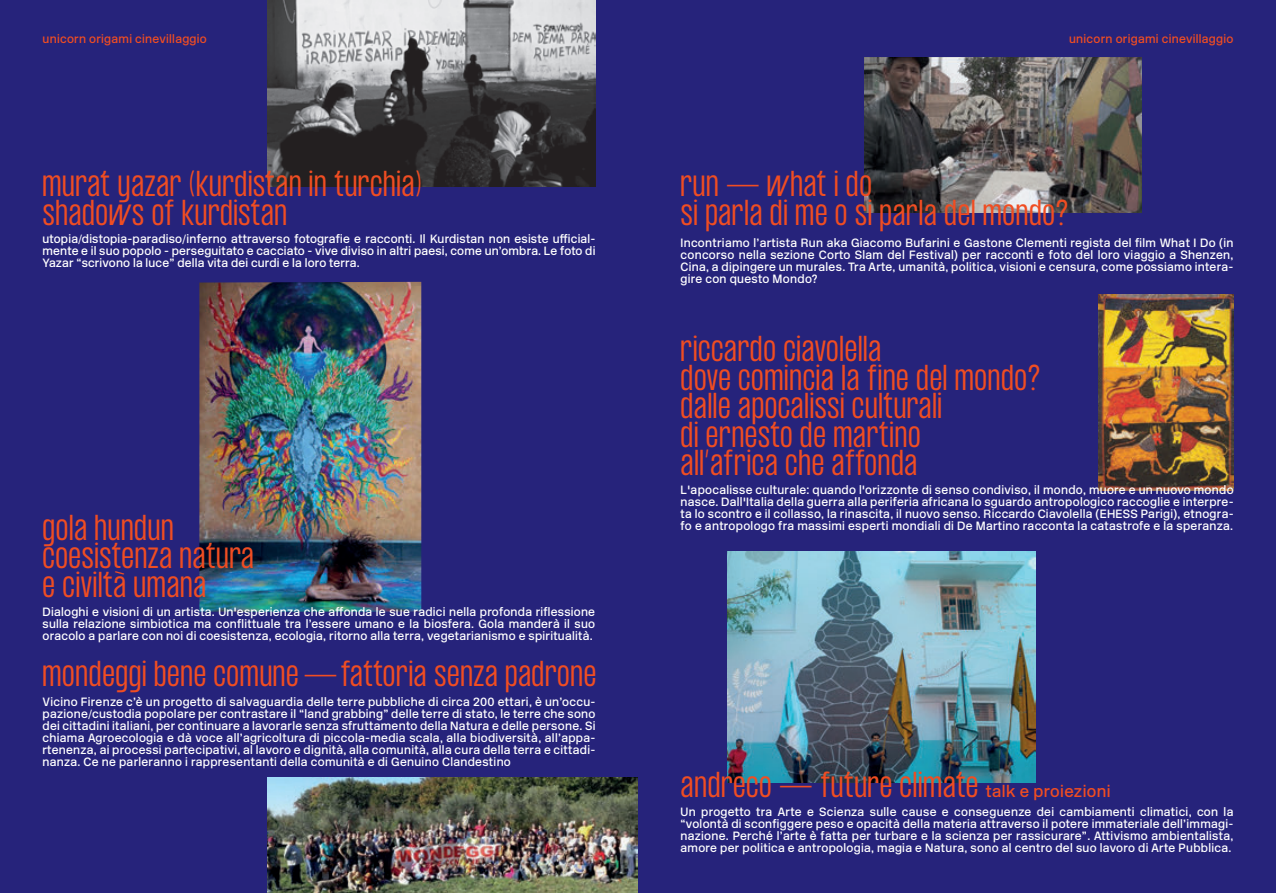
<style>
.page{position:relative;width:1276px;height:893px;background:#26237b}
.page>*{position:absolute;margin:0;border:0;box-sizing:border-box;transform-origin:0 0}
.t1{font:300 31.5px/28.5px "Formula Condensed";letter-spacing:.015em;color:#f04d22}
.t2{font:500 12px/12px "New Rail Alphabet";letter-spacing:.025em;color:#fff;text-align:justify}
.t3{font:500 12px "New Rail Alphabet";letter-spacing:.025em;color:#f04d22}
.s1{font-family:"New Rail Alphabet";font-weight:500;font-size:16.5px}
</style>
<div class="page">
<img style="left:267px;top:778px;width:371px;height:115px">
<img style="left:267px;top:0;width:328px;height:186px">
<img style="left:199px;top:282px;width:222px;height:330px">
<img style="left:1098px;top:294px;width:135px;height:196px">
<img style="left:864px;top:57px;width:277px;height:155px">
<img style="left:727px;top:551px;width:308px;height:231px">
<p class="t3" style="left:43px;top:30px;width:166px">unicorn origami cinevillaggio</p>
<p class="t3" style="left:1069px;top:30px;width:166px">unicorn origami cinevillaggio</p>
<h1 class="t1" style="left:43px;top:171px;width:380px">murat yazar (kurdistan in turchia) shadows of kurdistan</h1>
<p class="t2" style="left:43px;top:232px;width:554px">utopia/distopia-paradiso/inferno attraverso fotografie e racconti. Il Kurdistan non esiste ufficial&shy;mente e il suo popolo - perseguitato e cacciato - vive diviso in altri paesi, come un’ombra. Le foto di Yazar “scrivono la luce” della vita dei curdi e la loro terra.</p>
<h1 class="t1" style="left:43px;top:514px;width:213px">gola hundun coesistenza natura e civiltà umana</h1>
<p class="t2" style="left:43px;top:606px;width:554px">Dialoghi e visioni di un artista. Un'esperienza che affonda le sue radici nella profonda riflessione sulla relazione simbiotica ma conflittuale tra l’essere umano e la biosfera. Gola manderà il suo oracolo a parlare con noi di coesistenza, ecologia, ritorno alla terra, vegetarianismo e spiritualità.</p>
<h1 class="t1" style="left:43px;top:661px;width:555px">mondeggi bene comune — fattoria senza padrone</h1>
<p class="t2" style="left:43px;top:696px;width:554px">Vicino Firenze c’è un progetto di salvaguardia delle terre pubbliche di circa 200 ettari, è un’occu&shy;pazione/custodia popolare per contrastare il “land grabbing” delle terre di stato, le terre che sono dei cittadini italiani, per continuare a lavorarle senza sfruttamento della Natura e delle persone. Si chiama Agroecologia e dà voce all’agricoltura di piccola-media scala, alla biodiversità, all’appa&shy;rtenenza, ai processi partecipativi, al lavoro e dignità, alla comunità, alla cura della terra e cittadi&shy;nanza. Ce ne parleranno i rappresentanti della comunità e di Genuino Clandestino</p>
<h1 class="t1" style="left:680px;top:171px;width:389px">run — what i do<br>si parla di me o si parla del mondo?</h1>
<p class="t2" style="left:680px;top:236px;width:554px">Incontriamo l’artista Run aka Giacomo Bufarini e Gastone Clementi regista del film What I Do (in concorso nella sezione Corto Slam del Festival) per racconti e foto del loro viaggio a Shenzen, Cina, a dipingere un murales. Tra Arte, umanità, politica, visioni e censura, come possiamo intera&shy;gire con questo Mondo?</p>
<h1 class="t1" style="left:680px;top:336px;width:361px">riccardo ciavolella<br>dove comincia la fine del mondo? dalle apocalissi culturali<br>di ernesto de martino<br>all’africa che affonda</h1>
<p class="t2" style="left:680px;top:483px;width:554px">L'apocalisse culturale: quando l'orizzonte di senso condiviso, il mondo, muore e un nuovo mondo nasce. Dall'Italia della guerra alla periferia africana lo sguardo antropologico raccoglie e interpre&shy;ta lo scontro e il collasso, la rinascita, il nuovo senso. Riccardo Ciavolella (EHESS Parigi), etnogra&shy;fo e antropologo fra massimi esperti mondiali di De Martino racconta la catastrofe e la speranza.</p>
<h1 class="t1" style="left:680px;top:772px;width:431px">andreco — future climate <span class="s1">talk e proiezioni</span></h1>
<p class="t2" style="left:680px;top:806px;width:554px">Un progetto tra Arte e Scienza sulle cause e conseguenze dei cambiamenti climatici, con la “volontà di sconfiggere peso e opacità della materia attraverso il potere immateriale dell’immagi&shy;nazione. Perché l’arte è fatta per turbare e la scienza per rassicurare”. Attivismo ambientalista, amore per politica e antropologia, magia e Natura, sono al centro del suo lavoro di Arte Pubblica.</p>
</div>
